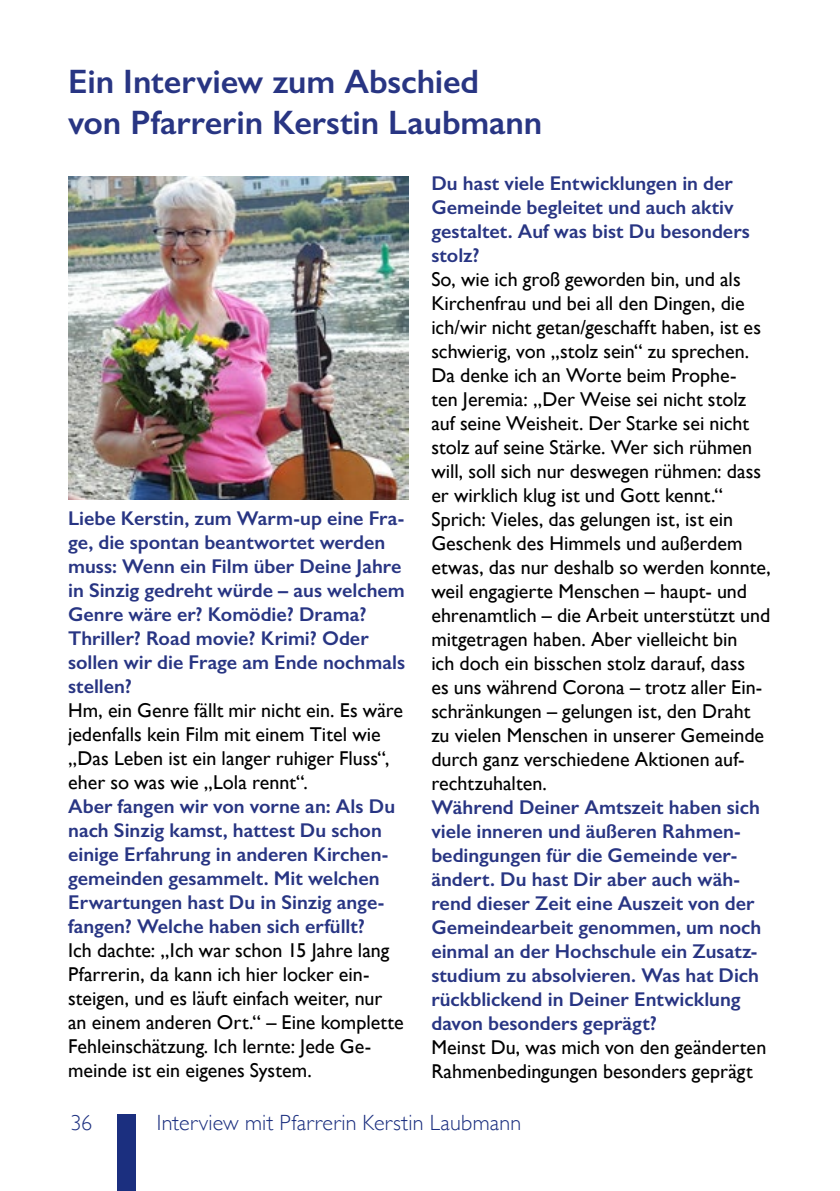
<style>
.page{position:relative;width:840px;height:1191px;background:#fff}
.page>*{position:absolute;margin:0;border:0;box-sizing:border-box;transform-origin:0 0}
.t1{font:600 34px/40.8px "Gill Sans";letter-spacing:-.005em;color:#283583}
.t2{font:300 22px "Gill Sans";letter-spacing:.01em;color:#1b2f7f}
.t3{font:20px/24px "Gill Sans";color:#000}
.t4{font:600 20px/24px "Gill Sans";color:#283583}
</style>
<div class="page">
<div style="left:117px;top:1114px;width:18px;height:77px;background:#1b2f7f"></div>
<img style="left:68px;top:177px;width:340px;height:322px">
<h1 class="t1" style="left:68px;top:61px;width:475px">Ein Interview zum Abschied<br>von Pfarrerin Kerstin Laubmann</h1>
<p class="t4" style="left:68px;top:506px;width:338px">Liebe Kerstin, zum Warm-up eine Fra&shy;ge, die spontan beantwortet werden muss: Wenn ein Film über Deine Jahre in Sinzig gedreht würde – aus welchem<br>Genre wäre er? Komödie? Drama?<br>Thriller? Road movie? Krimi? Oder sollen wir die Frage am Ende nochmals stellen?</p>
<p class="t3" style="left:68px;top:698px;width:336px">Hm, ein Genre fällt mir nicht ein. Es wäre jedenfalls kein Film mit einem Titel wie „Das Leben ist ein langer ruhiger Fluss“, eher so was wie „Lola rennt“.</p>
<p class="t4" style="left:68px;top:794px;width:328px">Aber fangen wir von vorne an: Als Du nach Sinzig kamst, hattest Du schon einige Erfahrung in anderen Kirchen&shy;gemeinden gesammelt. Mit welchen Erwartungen hast Du in Sinzig ange&shy;fangen? Welche haben sich erfüllt?</p>
<p class="t3" style="left:68px;top:938px;width:337px">Ich dachte: „Ich war schon 15 Jahre lang Pfarrerin, da kann ich hier locker ein&shy;steigen, und es läuft einfach weiter, nur an einem anderen Ort.“ – Eine komplette Fehleinschätzung. Ich lernte: Jede Ge&shy;meinde ist ein eigenes System.</p>
<p class="t4" style="left:431px;top:171px;width:320px">Du hast viele Entwicklungen in der<br>Gemeinde begleitet und auch aktiv gestaltet. Auf was bist Du besonders stolz?</p>
<p class="t3" style="left:431px;top:267px;width:341px">So, wie ich groß geworden bin, und als Kirchenfrau und bei all den Dingen, die ich/wir nicht getan/geschafft haben, ist es schwierig, von „stolz sein“ zu sprechen.<br>Da denke ich an Worte beim Prophe-<br>ten Jeremia: „Der Weise sei nicht stolz auf seine Weisheit. Der Starke sei nicht stolz auf seine Stärke. Wer sich rühmen will, soll sich nur deswegen rühmen: dass er wirklich klug ist und Gott kennt.“ Sprich: Vieles, das gelungen ist, ist ein Geschenk des Himmels und außerdem etwas, das nur deshalb so werden konnte, weil engagierte Menschen – haupt- und ehrenamtlich – die Arbeit unterstützt und mitgetragen haben. Aber vielleicht bin<br>ich doch ein bisschen stolz darauf, dass<br>es uns während Corona – trotz aller Ein&shy;schränkungen – gelungen ist, den Draht zu vielen Menschen in unserer Gemeinde durch ganz verschiedene Aktionen auf&shy;rechtzuhalten.</p>
<p class="t4" style="left:431px;top:795px;width:331px">Während Deiner Amtszeit haben sich viele inneren und äußeren Rahmen&shy;bedingungen für die Gemeinde ver&shy;ändert. Du hast Dir aber auch wäh&shy;rend dieser Zeit eine Auszeit von der Gemeindearbeit genommen, um noch einmal an der Hochschule ein Zusatz&shy;studium zu absolvieren. Was hat Dich rückblickend in Deiner Entwicklung davon besonders geprägt?</p>
<p class="t3" style="left:431px;top:1035px;width:336px">Meinst Du, was mich von den geänderten<br>Rahmenbedingungen besonders geprägt</p>
<p class="t2" style="left:70px;top:1105px;width:23px">36</p>
<p class="t2" style="left:157px;top:1105px;width:365px">Interview mit Pfarrerin Kerstin Laubmann</p>
</div>
